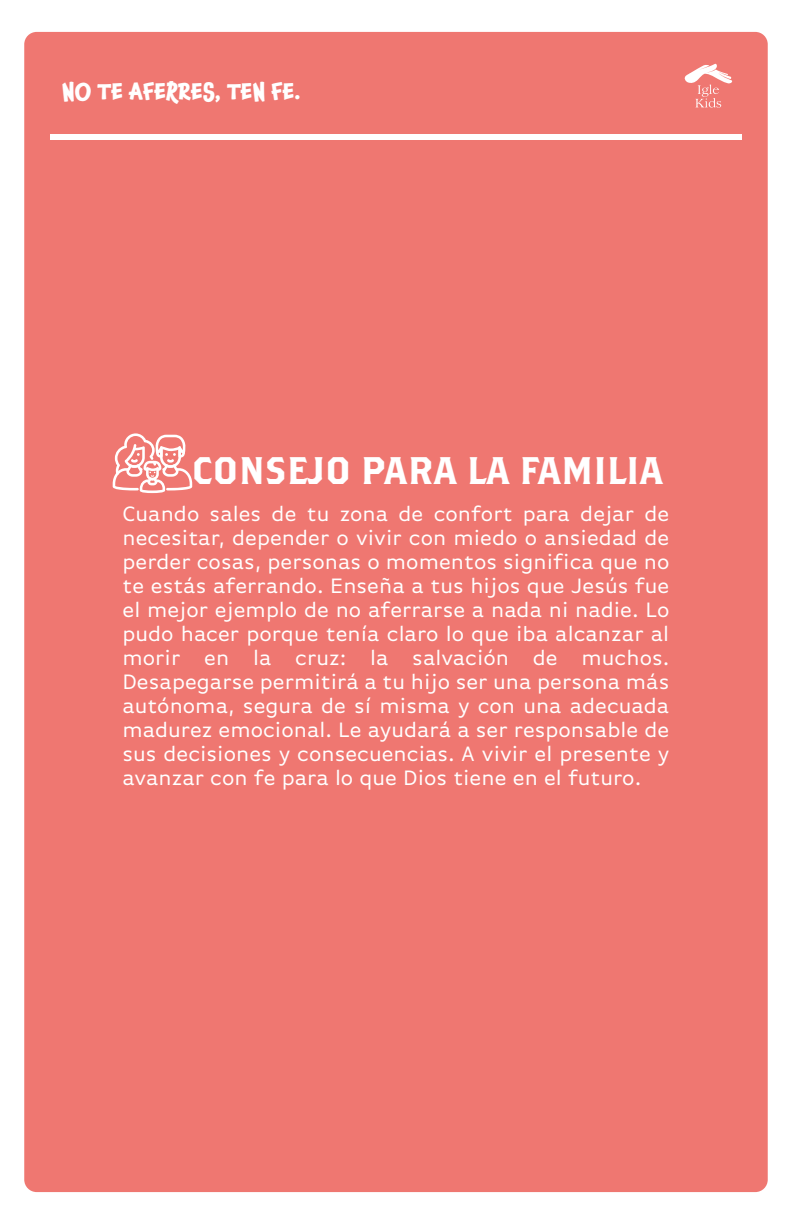
<style>
.page{position:relative;width:792px;height:1224px;background:#fff}
.page>*{position:absolute;margin:0;border:0;box-sizing:border-box;transform-origin:0 0}
.t1{font:38.4px "Brothers OT";color:#fff}
.t2{font:700 22.6px "Chaloops";color:#fff}
.t3{font:22px/24px "Basic Gothic Pro";color:#fff;text-align:justify}
</style>
<div class="page">
<div style="left:24px;top:32px;width:744px;height:1160px;background:#ef7771;border-radius:12px"></div>
<div style="left:50px;top:134px;width:692px;height:6px;background:#fff"></div>
<svg style="left:684px;top:64px;width:49px;height:44px"></svg>
<svg style="left:113px;top:433px;width:79px;height:60px"></svg>
<p class="t2" style="left:62px;top:73px;width:240px">NO TE AFERRES, TEN FE.</p>
<h1 class="t1" style="left:192px;top:454px;width:473px">CONSEJO PARA LA FAMILIA</h1>
<p class="t3" style="left:122px;top:502px;width:548px">Cuando sales de tu zona de confort para dejar de necesitar, depender o vivir con miedo o ansiedad de perder cosas, personas o momentos significa que no te estás aferrando. Enseña a tus hijos que Jesús fue el mejor ejemplo de no aferrarse a nada ni nadie. Lo pudo hacer porque tenía claro lo que iba alcanzar al morir en la cruz: la salvación de muchos.<br>Desapegarse permitirá a tu hijo ser una persona más autónoma, segura de sí misma y con una adecuada madurez emocional. Le ayudará a ser responsable de sus decisiones y consecuencias. A vivir el presente y avanzar con fe para lo que Dios tiene en el futuro.</p>
</div>
